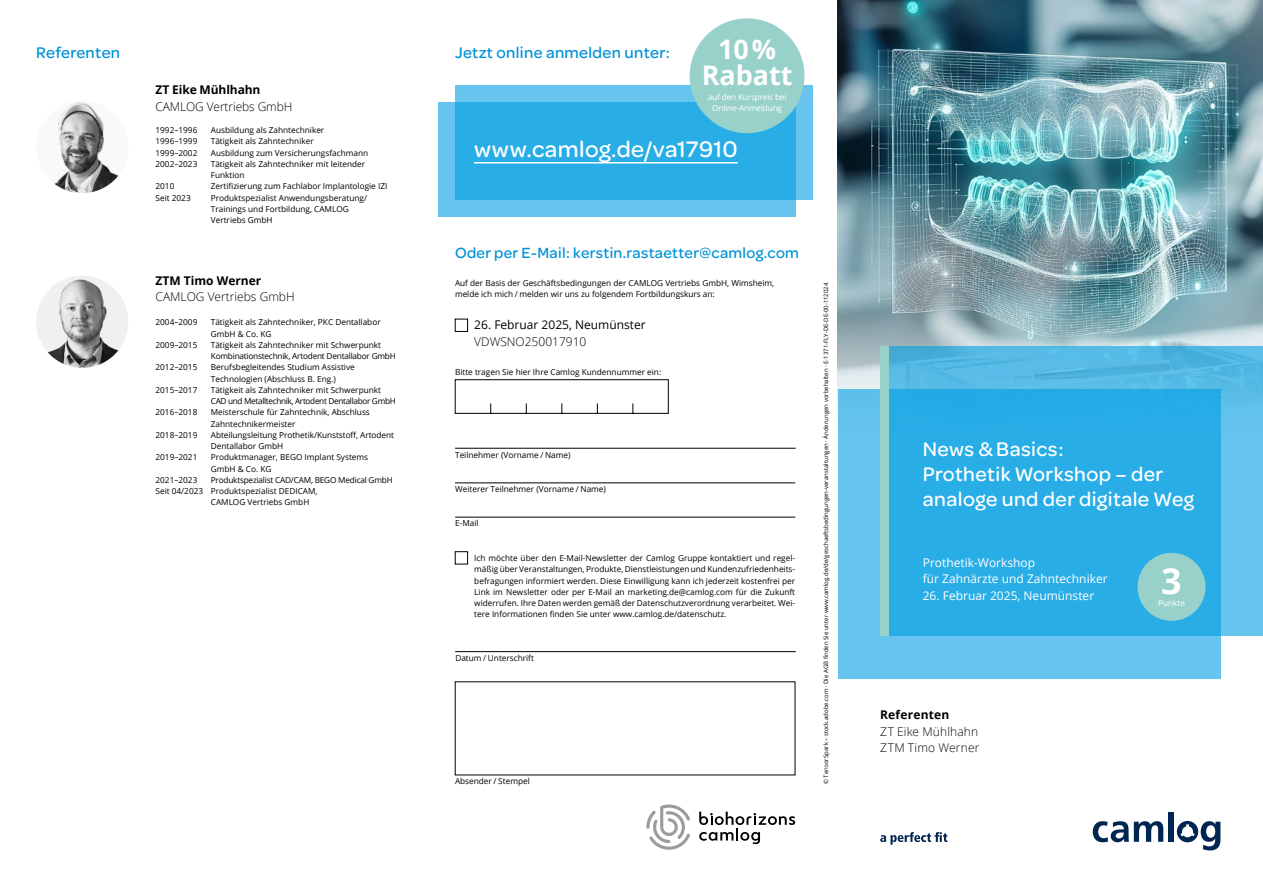
<style>
.page{position:relative;width:1263px;height:893px;background:#fff}
.page>*{position:absolute;margin:0;border:0;box-sizing:border-box;transform-origin:0 0}
.t1{font:700 36px "Open Sans";color:#fff}
.t2{font:700 27px/25.5px "Open Sans";color:#fff;text-align:center}
.t3{font:500 24px "Omnes";letter-spacing:.015em;color:#fff}
.t4{font:500 21px/25.2px "Omnes";letter-spacing:.02em;color:#fff}
.t5{font:500 16.5px "Omnes";letter-spacing:.02em;color:#0092d8}
.t6{font:500 15.75px "Omnes";letter-spacing:.02em;color:#0092d8}
.t7{font:300 12px/16.5px "Open Sans";color:#000}
.t8{font:12px/16.5px "Open Sans";color:#fff}
.t9{font:700 12px "Open Sans";color:#000}
.t10{font:12px "Open Sans";color:#000}
.t11{font:700 12px "Open Sans";letter-spacing:.02em;color:#000}
.t12{font:8.25px/11.2px "Open Sans";color:#000}
.t13{font:8.25px/11.2px "Open Sans";letter-spacing:-.025em;color:#000}
.t14{font:8.25px/11.2px "Open Sans";letter-spacing:-.04em;color:#000}
.t15{font:8.25px/11.2px "Open Sans";letter-spacing:-.02em;color:#fff;text-align:center}
.t16{font:6px "Open Sans";color:#000}
</style>
<div class="page">
<img style="left:838px;top:0;width:425px;height:389px">
<div style="left:455px;top:319px;width:13px;height:13px;border:1px solid #000"></div>
<div style="left:438px;top:102px;width:357px;height:115px;background:#66c4ee"></div>
<svg style="left:455px;top:85px;width:357px;height:115px;background:#32b0e8"></svg>
<hr style="left:474px;top:162px;width:264px;height:1px;background:#fff">
<svg style="left:880px;top:832px;width:67px;height:13px"></svg>
<svg style="left:1093px;top:821px;width:70px;height:21px"></svg>
<div style="left:1168px;top:812px;width:6px;height:30px;background:#002550"></div>
<svg style="left:1177px;top:821px;width:43px;height:29px"></svg>
<div style="left:838px;top:389px;width:382px;height:289px;background:#66c4ee"></div>
<svg style="left:889px;top:347px;width:374px;height:289px;background:#34b0e6"></svg>
<div style="left:690px;top:18px;width:114px;height:115px;background:#97d1ca;border-radius:50%"></div>
<svg style="left:699px;top:812px;width:96px;height:32px"></svg>
<svg style="left:646px;top:804px;width:44px;height:46px"></svg>
<hr style="left:455px;top:448px;width:341px;height:1px;background:#000">
<hr style="left:455px;top:483px;width:340px;height:1px;background:#000">
<hr style="left:455px;top:517px;width:340px;height:1px;background:#000">
<svg style="left:455px;top:379px;width:214px;height:35px"></svg>
<div style="left:1137px;top:553px;width:68px;height:68px;background:#97d1ca;border-radius:50%"></div>
<div style="left:880px;top:347px;width:9px;height:289px;background:#97d1ca"></div>
<img style="left:36px;top:276px;width:92px;height:92px;border-radius:46px">
<hr style="left:455px;top:651px;width:341px;height:1px;background:#000">
<div style="left:455px;top:551px;width:13px;height:13px;border:1px solid #000"></div>
<img style="left:36px;top:101px;width:92px;height:92px;border-radius:46px">
<h3 class="t5" style="left:36px;top:41px;width:86px">Referenten</h3>
<h3 class="t9" style="left:156px;top:81px;width:106px">ZT Eike Mühlhahn</h3>
<h3 class="t7" style="left:156px;top:98px;width:138px">CAMLOG Vertriebs GmbH</h3>
<p class="t12" style="left:156px;top:124px;width:43px">1992–1996</p>
<p class="t12" style="left:211px;top:124px;width:115px">Ausbildung als Zahntechniker</p>
<p class="t12" style="left:156px;top:136px;width:43px">1996–1999</p>
<p class="t12" style="left:211px;top:136px;width:104px">Tätigkeit als Zahntechniker</p>
<p class="t12" style="left:156px;top:147px;width:43px">1999–2002</p>
<p class="t12" style="left:211px;top:147px;width:159px">Ausbildung zum Versicherungsfachmann</p>
<p class="t12" style="left:156px;top:158px;width:43px">2002–2023</p>
<p class="t12" style="left:211px;top:158px;width:156px">Tätigkeit als Zahntechniker mit leitender<br>Funktion</p>
<p class="t12" style="left:156px;top:181px;width:20px">2010</p>
<p class="t12" style="left:211px;top:181px;width:178px">Zertifizierung zum Fachlabor Implantologie IZI</p>
<p class="t12" style="left:156px;top:192px;width:37px">Seit 2023</p>
<p class="t12" style="left:211px;top:192px;width:158px">Produktspezialist Anwendungsberatung/<br>Trainings und Fortbildung, CAMLOG<br>Vertriebs GmbH</p>
<h3 class="t9" style="left:156px;top:272px;width:107px">ZTM Timo Werner</h3>
<h3 class="t7" style="left:156px;top:288px;width:141px">CAMLOG Vertriebs GmbH</h3>
<p class="t12" style="left:156px;top:317px;width:43px">2004–2009</p>
<p class="t12" style="left:211px;top:317px;width:171px">Tätigkeit als Zahntechniker, PKC Dentallabor<br>GmbH &amp; Co. KG</p>
<p class="t12" style="left:156px;top:339px;width:43px">2009–2015</p>
<p class="t13" style="left:211px;top:339px;width:187px">Tätigkeit als Zahntechniker mit Schwerpunkt<br>Kombinationstechnik, Artodent Dentallabor GmbH</p>
<p class="t12" style="left:156px;top:362px;width:43px">2012–2015</p>
<p class="t12" style="left:211px;top:362px;width:145px">Berufsbegleitendes Studium Assistive<br>Technologien (Abschluss B. Eng.)</p>
<p class="t12" style="left:156px;top:384px;width:43px">2015–2017</p>
<p class="t14" style="left:211px;top:384px;width:186px">Tätigkeit als Zahntechniker mit Schwerpunkt<br>CAD und Metalltechnik, Artodent Dentallabor GmbH</p>
<p class="t12" style="left:156px;top:407px;width:43px">2016–2018</p>
<p class="t12" style="left:211px;top:407px;width:161px">Meisterschule für Zahntechnik, Abschluss<br>Zahntechnikermeister</p>
<p class="t12" style="left:156px;top:429px;width:43px">2018–2019</p>
<p class="t12" style="left:211px;top:429px;width:185px">Abteilungsleitung Prothetik/Kunststoff, Artodent<br>Dentallabor GmbH</p>
<p class="t12" style="left:156px;top:452px;width:43px">2019–2021</p>
<p class="t12" style="left:211px;top:452px;width:159px">Produktmanager, BEGO Implant Systems<br>GmbH &amp; Co. KG</p>
<p class="t12" style="left:156px;top:474px;width:43px">2021–2023</p>
<p class="t13" style="left:211px;top:474px;width:183px">Produktspezialist CAD/CAM, BEGO Medical GmbH</p>
<p class="t12" style="left:156px;top:485px;width:164px">Seit 04/2023 Produktspezialist DEDICAM,</p>
<p class="t12" style="left:211px;top:497px;width:100px">CAMLOG Vertriebs GmbH</p>
<h3 class="t5" style="left:455px;top:41px;width:216px">Jetzt online anmelden unter:</h3>
<h2 class="t2" style="left:702px;top:36px;width:92px">10 %<br>Rabatt</h2>
<p class="t15" style="left:708px;top:91px;width:80px">auf den Kurspreis bei<br>Online-Anmeldung</p>
<h3 class="t3" style="left:474px;top:132px;width:265px">www.camlog.de/va17910</h3>
<h3 class="t6" style="left:455px;top:242px;width:345px">Oder per E-Mail: kerstin.rastaetter@camlog.com</h3>
<p class="t12" style="left:455px;top:277px;width:321px">Auf der Basis der Geschäftsbedingungen der CAMLOG Vertriebs GmbH, Wimsheim, melde ich mich / melden wir uns zu folgendem Fortbildungskurs an:</p>
<h3 class="t10" style="left:474px;top:317px;width:173px">26. Februar 2025, Neumünster</h3>
<h3 class="t7" style="left:474px;top:333px;width:114px">VDWSNO250017910</h3>
<p class="t12" style="left:455px;top:366px;width:208px">Bitte tragen Sie hier Ihre Camlog Kundennummer ein:</p>
<p class="t12" style="left:455px;top:449px;width:117px">Teilnehmer (Vorname / Name)</p>
<p class="t12" style="left:455px;top:483px;width:152px">Weiterer Teilnehmer (Vorname / Name)</p>
<p class="t12" style="left:455px;top:517px;width:25px">E-Mail</p>
<p class="t12" style="left:474px;top:552px;width:322px;text-align:justify">Ich möchte über den E-Mail-Newsletter der Camlog Gruppe kontaktiert und regel&shy;mäßig über Veranstaltungen, Produkte, Dienstleistungen und Kundenzufriedenheits&shy;befragungen informiert werden. Diese Einwilligung kann ich jederzeit kostenfrei per Link im Newsletter oder per E-Mail an marketing.de@camlog.com für die Zukunft widerrufen. Ihre Daten werden gemäß der Datenschutzverordnung verarbeitet. Wei&shy;tere Informationen finden Sie unter www.camlog.de/datenschutz.</p>
<p class="t12" style="left:455px;top:652px;width:80px">Datum / Unterschrift</p>
<p class="t12" style="left:455px;top:775px;width:76px">Absender / Stempel</p>
<p class="t16" style="left:822px;top:784px;width:503px;rotate:-90deg">© TensorSpark – stock.adobe.com · Die AGB finden Sie unter www.camlog.de/de/geschaeftsbedingungen-veranstaltungen · Änderungen vorbehalten · E-1371-FLY-DE-DE-00-112024</p>
<h3 class="t4" style="left:923px;top:435px;width:273px">News &amp; Basics:<br>Prothetik Workshop – der analoge und der digitale Weg</h3>
<h3 class="t8" style="left:923px;top:554px;width:186px">Prothetik-Workshop<br>für Zahnärzte und Zahntechniker</h3>
<h3 class="t8" style="left:923px;top:587px;width:173px">26. Februar 2025, Neumünster</h3>
<h3 class="t11" style="left:880px;top:706px;width:71px">Referenten</h3>
<h3 class="t7" style="left:880px;top:723px;width:101px">ZT Eike Mühlhahn<br>ZTM Timo Werner</h3>
<h1 class="t1" style="left:1161px;top:555px;width:22px">3</h1>
<p class="t15" style="left:1158px;top:597px;width:28px">Punkte</p>
</div>
